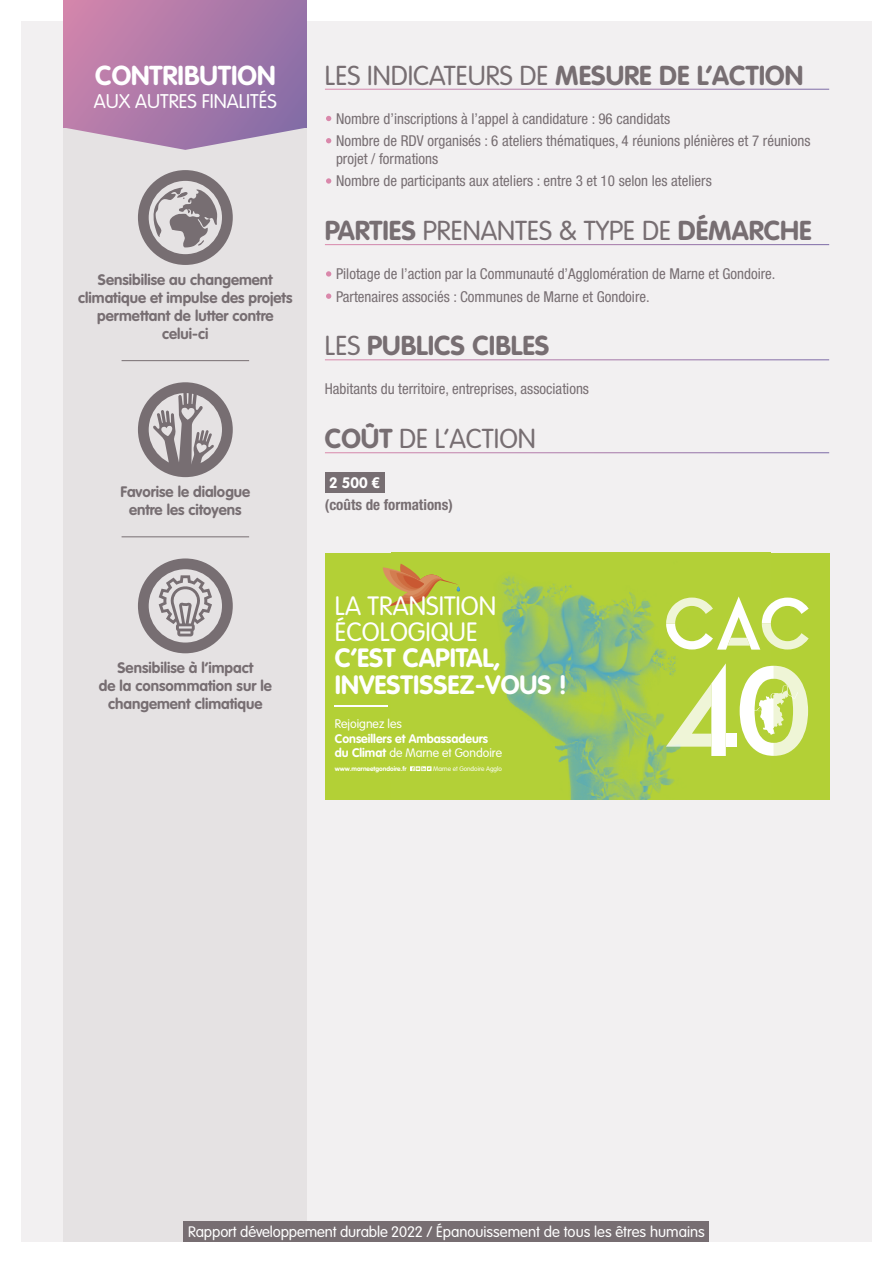
<style>
.page{position:relative;width:893px;height:1263px;background:#fff}
.page>*{position:absolute;margin:0;border:0;box-sizing:border-box;transform-origin:0 0}
.t1{font:300 27px "VAG Rounded Std";color:#776e72}
.t2{font:700 27px "VAG Rounded Std";color:#776e72}
.t3{font:700 27px "VAG Rounded Std";color:#fff}
.t4{font:700 26.1px/26.1px "VAG Rounded Std";color:#fff}
.t5{font:300 26.1px/26.1px "VAG Rounded Std";color:#fff}
.t6{font:300 19.5px "VAG Rounded Std";color:#fff}
.t7{font:condensed 15px/18px "Helvetica Neue LT Std";color:#776e72}
.t8{font:700 15px/18px "VAG Rounded Std";color:#776e72;text-align:center}
.t9{font:300 15px "VAG Rounded Std";color:#fff}
.t10{font:700 condensed 15px "Helvetica Neue LT Std";color:#776e72}
.t11{font:700 15px "VAG Rounded Std";color:#fff}
.t12{font:700 12.3px "VAG Rounded Std";color:#fff}
.t13{font:300 12.3px "VAG Rounded Std";color:#fff}
.t14{font:300 12.15px "VAG Rounded Std";color:#fff}
.t15{font:700 6.45px "VAG Rounded Std";color:#fff}
.t16{font:300 6.45px "VAG Rounded Std";color:#fff}
.s1{font-weight:700}
.s2{color:#fff}
.s3{font-weight:300}
.s4{font-weight:700;font-size:12.3px}
</style>
<div class="page">
<div style="left:21px;top:21px;width:851px;height:1221px;background:#f2f0f1"></div>
<div style="left:64px;top:21px;width:243px;height:1221px;background:#e5e2e3"></div>
<div style="left:64px;top:0;width:243px;height:128px;background:linear-gradient(to right,#c983ab,#8d6fa7)"></div>
<svg style="left:67px;top:128px;width:237px;height:22px"></svg>
<hr style="left:325px;top:89px;width:504px;height:1px;background:#fff">
<hr style="left:325px;top:244px;width:504px;height:1px;background:#fff">
<hr style="left:325px;top:359px;width:504px;height:1px;background:#fff">
<hr style="left:325px;top:452px;width:504px;height:1px;background:#fff">
<div style="left:325px;top:472px;width:59px;height:20px;background:#776e72"></div>
<svg style="left:138px;top:382px;width:95px;height:95px"></svg>
<div style="left:184px;top:1222px;width:525px;height:20px;background:#776e72"></div>
<div style="left:325px;top:553px;width:504px;height:246px;background:#b3d036"></div>
<img style="left:400px;top:563px;width:371px;height:236px">
<svg style="left:383px;top:564px;width:77px;height:44px"></svg>
<div style="left:726px;top:734px;width:10px;height:13px;background:#fff"></div>
<svg style="left:666px;top:663px;width:60px;height:93px"></svg>
<svg style="left:666px;top:596px;width:143px;height:54px"></svg>
<svg style="left:740px;top:666px;width:68px;height:90px"></svg>
<hr style="left:335px;top:705px;width:53px;height:2px;background:#fff">
<svg style="left:410px;top:766px;width:21px;height:5px"></svg>
<svg style="left:138px;top:170px;width:95px;height:95px"></svg>
<hr style="left:122px;top:360px;width:127px;height:1px;background:#776e72">
<hr style="left:122px;top:536px;width:127px;height:1px;background:#776e72">
<svg style="left:138px;top:558px;width:95px;height:95px"></svg>
<h1 class="t3" style="left:95px;top:59px;width:182px">CONTRIBUTION</h1>
<h3 class="t6" style="left:94px;top:90px;width:185px">AUX AUTRES FINALITÉS</h3>
<p class="t8" style="left:78px;top:271px;width:216px">Sensibilise au changement climatique et impulse des projets permettant de lutter contre celui-ci</p>
<p class="t8" style="left:120px;top:483px;width:131px">Favorise le dialogue entre les citoyens</p>
<p class="t8" style="left:99px;top:660px;width:174px">Sensibilise à l’impact<br>de la consommation sur le changement climatique</p>
<h1 class="t1" style="left:325px;top:60px;width:480px">LES INDICATEURS DE <span class="s1">MESURE DE L’ACTION</span></h1>
<p class="t7" style="left:325px;top:109px;width:347px"><span class="s2">•</span> Nombre d’inscriptions à l’appel à candidature : 96 candidats</p>
<p class="t7" style="left:336px;top:132px;width:476px;text-indent:-11px"><span class="s2">•</span> Nombre de RDV organisés : 6 ateliers thématiques, 4 réunions plénières et 7 réunions projet / formations</p>
<p class="t7" style="left:325px;top:172px;width:388px"><span class="s2">•</span> Nombre de participants aux ateliers : entre 3 et 10 selon les ateliers</p>
<h1 class="t1" style="left:325px;top:215px;width:488px"><span class="s1">PARTIES</span> PRENANTES &amp; TYPE DE <span class="s1">DÉMARCHE</span></h1>
<p class="t7" style="left:325px;top:265px;width:452px"><span class="s2">•</span> Pilotage de l’action par la Communauté d’Agglomération de Marne et Gondoire.</p>
<p class="t7" style="left:325px;top:287px;width:326px"><span class="s2">•</span> Partenaires associés : Communes de Marne et Gondoire.</p>
<h1 class="t2" style="left:325px;top:330px;width:226px"><span class="s3">LES</span> PUBLICS CIBLES</h1>
<p class="t7" style="left:325px;top:380px;width:266px">Habitants du territoire, entreprises, associations</p>
<h1 class="t1" style="left:325px;top:423px;width:213px"><span class="s1">COÛT</span> DE L’ACTION</h1>
<p class="t11" style="left:329px;top:474px;width:53px">2 500 €</p>
<p class="t10" style="left:325px;top:496px;width:129px">(coûts de formations)</p>
<h2 class="t5" style="left:335px;top:594px;width:163px">LA TRANSITION<br>ÉCOLOGIQUE</h2>
<h2 class="t4" style="left:335px;top:646px;width:234px">C’EST CAPITAL,<br>INVESTISSEZ-VOUS !</h2>
<p class="t13" style="left:335px;top:716px;width:68px">Rejoignez les</p>
<p class="t12" style="left:335px;top:731px;width:155px">Conseillers et Ambassadeurs</p>
<p class="t14" style="left:335px;top:746px;width:169px"><span class="s4">du Climat</span> de Marne et Gondoire</p>
<p class="t15" style="left:335px;top:765px;width:73px">www.marneetgondoire.fr</p>
<p class="t16" style="left:433px;top:765px;width:70px">Marne et Gondoire Agglo</p>
<p class="t9" style="left:188px;top:1223px;width:518px">Rapport développement durable 2022 / Épanouissement de tous les êtres humains</p>
</div>
